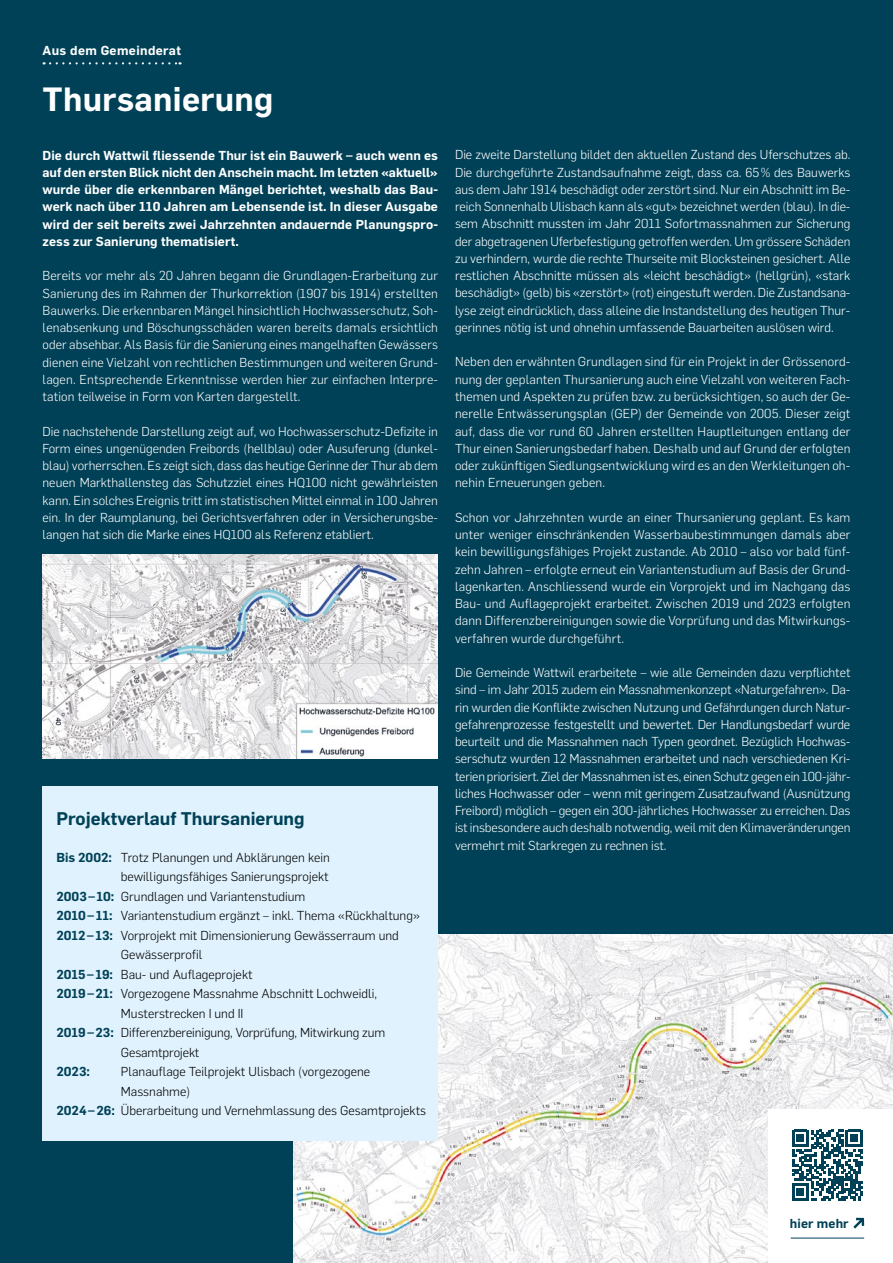
<style>
.page{position:relative;width:893px;height:1263px;background:#004157}
.page>*{position:absolute;margin:0;border:0;box-sizing:border-box;transform-origin:0 0}
.t1{font:600 33px "Flama";letter-spacing:.01em;color:#fff}
.t2{font:600 18px "Flama";color:#004157}
.t3{font:300 12.75px/17.2px "Flama";color:#fff;text-align:justify}
.t4{font:300 12.75px "Flama";color:#000}
.t5{font:600 12.75px/17.2px "Flama";letter-spacing:.01em;color:#fff;text-align:justify}
.t6{font:600 12.75px "Flama";letter-spacing:.03em;color:#fff}
.t7{font:600 12.75px "Flama";letter-spacing:.01em;color:#004157}
.s1{font-weight:600;color:#004157}
</style>
<div class="page">
<svg style="left:44px;top:62px;width:137px;height:2px"></svg>
<img style="left:43px;top:554px;width:395px;height:205px">
<img style="left:293px;top:935px;width:600px;height:328px">
<div style="left:43px;top:787px;width:395px;height:354px;background:#e0f2fd"></div>
<div style="left:769px;top:1110px;width:124px;height:153px;background:#fff"></div>
<svg style="left:792px;top:1129px;width:71px;height:72px"></svg>
<svg style="left:853px;top:1218px;width:11px;height:10px"></svg>
<hr style="left:791px;top:1237px;width:73px;height:1px;background:#004157">
<p class="t6" style="left:43px;top:41px;width:140px">Aus dem Gemeinderat</p>
<h1 class="t1" style="left:43px;top:75px;width:232px">Thursanierung</h1>
<p class="t5" style="left:43px;top:145px;width:397px">Die durch Wattwil fliessende Thur ist ein Bauwerk – auch wenn es auf den ersten Blick nicht den Anschein macht. Im letzten «aktuell» wurde über die erkennbaren Mängel berichtet, weshalb das Bau&shy;werk nach über 110 Jahren am Lebensende ist. In dieser Ausgabe wird der seit bereits zwei Jahrzehnten andauernde Planungspro&shy;zess zur Sanierung thematisiert.</p>
<p class="t3" style="left:43px;top:266px;width:397px">Bereits vor mehr als 20 Jahren begann die Grundlagen-Erarbeitung zur Sanierung des im Rahmen der Thurkorrektion (1907 bis 1914) erstellten Bauwerks. Die erkennbaren Mängel hinsichtlich Hochwasserschutz, Soh&shy;lenabsenkung und Böschungsschäden waren bereits damals ersichtlich oder absehbar. Als Basis für die Sanierung eines mangelhaften Gewässers dienen eine Vielzahl von rechtlichen Bestimmungen und weiteren Grund&shy;lagen. Entsprechende Erkenntnisse werden hier zur einfachen Interpre&shy;tation teilweise in Form von Karten dargestellt.</p>
<p class="t3" style="left:43px;top:422px;width:397px">Die nachstehende Darstellung zeigt auf, wo Hochwasserschutz-Defizite in Form eines ungenügenden Freibords (hellblau) oder Ausuferung (dunkel&shy;blau) vorherrschen. Es zeigt sich, dass das heutige Gerinne der Thur ab dem neuen Markthallensteg das Schutzziel eines HQ100 nicht gewährleisten kann. Ein solches Ereignis tritt im statistischen Mittel einmal in 100 Jahren ein. In der Raumplanung, bei Gerichtsverfahren oder in Versicherungsbe&shy;langen hat sich die Marke eines HQ100 als Referenz etabliert.</p>
<h2 class="t2" style="left:56px;top:805px;width:250px">Projektverlauf Thursanierung</h2>
<p class="t4" style="left:56px;top:848px;width:275px"><span class="s1">Bis 2002:</span> Trotz Planungen und Abklärungen kein</p>
<p class="t4" style="left:121px;top:868px;width:209px">bewilligungsfähiges Sanierungsprojekt</p>
<p class="t4" style="left:56px;top:887px;width:251px"><span class="s1">2003–10:</span> Grundlagen und Variantenstudium</p>
<p class="t4" style="left:56px;top:907px;width:365px"><span class="s1">2010–11:</span> Variantenstudium ergänzt – inkl. Thema «Rückhaltung»</p>
<p class="t4" style="left:56px;top:926px;width:344px"><span class="s1">2012–13:</span> Vorprojekt mit Dimensionierung Gewässerraum und</p>
<p class="t4" style="left:121px;top:946px;width:83px">Gewässerprofil</p>
<p class="t4" style="left:56px;top:965px;width:198px"><span class="s1">2015–19:</span> Bau- und Auflageprojekt</p>
<p class="t4" style="left:56px;top:985px;width:322px"><span class="s1">2019–21:</span> Vorgezogene Massnahme Abschnitt Lochweidli,</p>
<p class="t4" style="left:121px;top:1004px;width:124px">Musterstrecken I und II</p>
<p class="t4" style="left:56px;top:1024px;width:330px"><span class="s1">2019–23:</span> Differenzbereinigung, Vorprüfung, Mitwirkung zum</p>
<p class="t4" style="left:121px;top:1043px;width:80px">Gesamtprojekt</p>
<p class="t7" style="left:56px;top:1062px;width:35px">2023:</p>
<p class="t4" style="left:121px;top:1063px;width:251px">Planauflage Teilprojekt Ulisbach (vorgezogene</p>
<p class="t4" style="left:121px;top:1082px;width:71px">Massnahme)</p>
<p class="t4" style="left:56px;top:1102px;width:371px"><span class="s1">2024–26:</span> Überarbeitung und Vernehmlassung des Gesamtprojekts</p>
<p class="t3" style="left:455px;top:146px;width:397px">Die zweite Darstellung bildet den aktuellen Zustand des Uferschutzes ab.<br>Die durchgeführte Zustandsaufnahme zeigt, dass ca. 65% des Bauwerks aus dem Jahr 1914 beschädigt oder zerstört sind. Nur ein Abschnitt im Be&shy;reich Sonnenhalb Ulisbach kann als «gut» bezeichnet werden (blau). In die&shy;sem Abschnitt mussten im Jahr 2011 Sofortmassnahmen zur Sicherung der abgetragenen Uferbefestigung getroffen werden. Um grössere Schäden zu verhindern, wurde die rechte Thurseite mit Blocksteinen gesichert. Alle restlichen Abschnitte müssen als «leicht beschädigt» (hellgrün), «stark beschädigt» (gelb) bis «zerstört» (rot) eingestuft werden. Die Zustandsana&shy;lyse zeigt eindrücklich, dass alleine die Instandstellung des heutigen Thur&shy;gerinnes nötig ist und ohnehin umfassende Bauarbeiten auslösen wird.</p>
<p class="t3" style="left:455px;top:353px;width:397px">Neben den erwähnten Grundlagen sind für ein Projekt in der Grössenord&shy;nung der geplanten Thursanierung auch eine Vielzahl von weiteren Fach&shy;themen und Aspekten zu prüfen bzw. zu berücksichtigen, so auch der Ge&shy;nerelle Entwässerungsplan (GEP) der Gemeinde von 2005. Dieser zeigt auf, dass die vor rund 60 Jahren erstellten Hauptleitungen entlang der Thur einen Sanierungsbedarf haben. Deshalb und auf Grund der erfolgten oder zukünftigen Siedlungsentwicklung wird es an den Werkleitungen oh&shy;nehin Erneuerungen geben.</p>
<p class="t3" style="left:455px;top:508px;width:397px">Schon vor Jahrzehnten wurde an einer Thursanierung geplant. Es kam unter weniger einschränkenden Wasserbaubestimmungen damals aber kein bewilligungsfähiges Projekt zustande. Ab 2010 – also vor bald fünf&shy;zehn Jahren – erfolgte erneut ein Variantenstudium auf Basis der Grund&shy;lagenkarten. Anschliessend wurde ein Vorprojekt und im Nachgang das Bau- und Auflageprojekt erarbeitet. Zwischen 2019 und 2023 erfolgten dann Differenzbereinigungen sowie die Vorprüfung und das Mitwirkungs&shy;verfahren wurde durchgeführt.</p>
<p class="t3" style="left:455px;top:663px;width:397px">Die Gemeinde Wattwil erarbeitete – wie alle Gemeinden dazu verpflichtet sind – im Jahr 2015 zudem ein Massnahmenkonzept «Naturgefahren». Da&shy;rin wurden die Konflikte zwischen Nutzung und Gefährdungen durch Natur&shy;gefahrenprozesse festgestellt und bewertet. Der Handlungsbedarf wurde beurteilt und die Massnahmen nach Typen geordnet. Bezüglich Hochwas&shy;serschutz wurden 12 Massnahmen erarbeitet und nach verschiedenen Kri&shy;terien priorisiert. Ziel der Massnahmen ist es, einen Schutz gegen ein 100-jähr&shy;liches Hochwasser oder – wenn mit geringem Zusatzaufwand (Ausnützung Freibord) möglich – gegen ein 300-jährliches Hochwasser zu erreichen. Das ist insbesondere auch deshalb notwendig, weil mit den Klimaveränderungen vermehrt mit Starkregen zu rechnen ist.</p>
<p class="t7" style="left:790px;top:1214px;width:60px">hier mehr</p>
</div>
